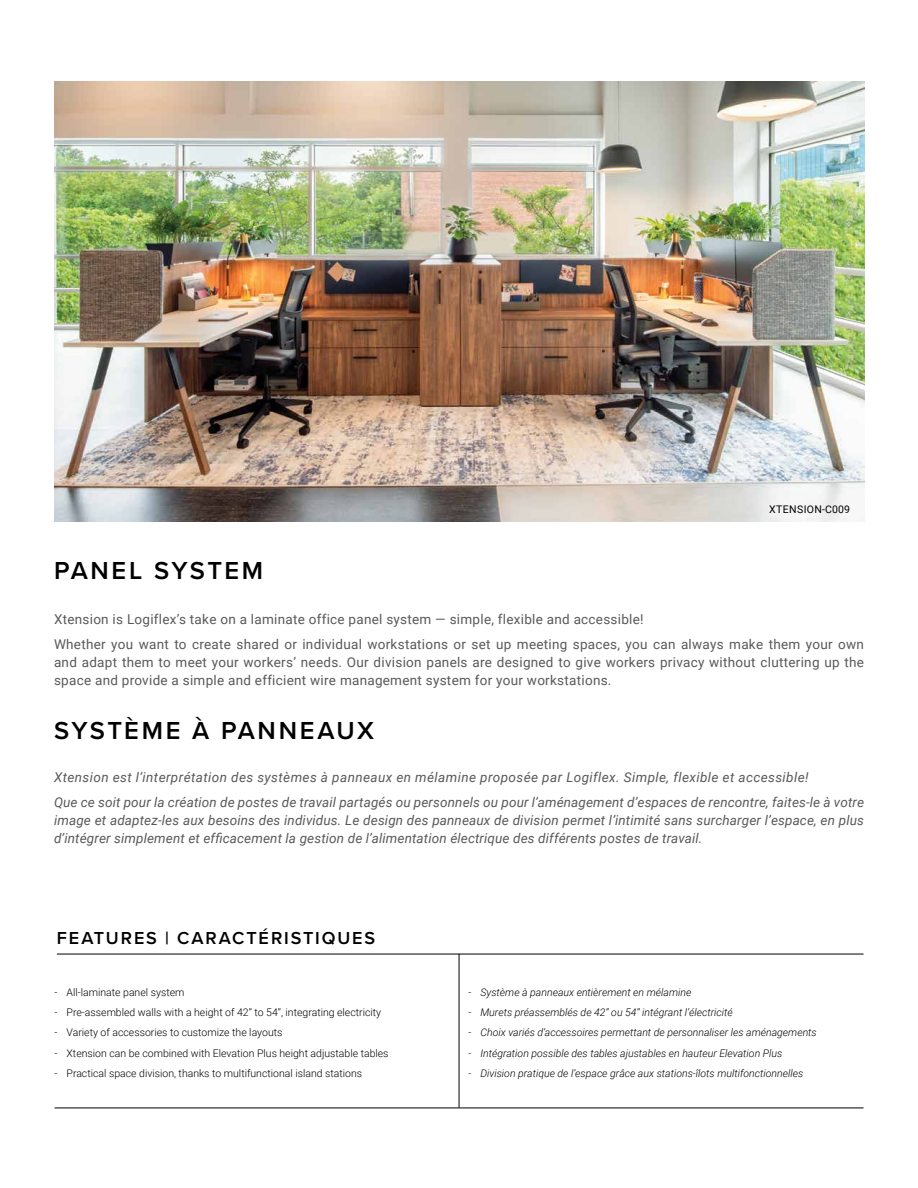
<style>
.page{position:relative;width:918px;height:1188px;background:#fff}
.page>*{position:absolute;margin:0;border:0;box-sizing:border-box;transform-origin:0 0}
.t1{font:600 25.5px "Proxima Nova";letter-spacing:.1em;color:#000}
.t2{font:600 18px "Proxima Nova";letter-spacing:.105em;color:#000}
.t3{font:italic 13.5px/24.8px "Roboto";letter-spacing:.01em;color:#58595b}
.t4{font:13.5px/24.8px "Roboto";letter-spacing:.02em;color:#58595b}
.t5{font:italic 300 10.5px "Roboto";color:#000}
.t6{font:300 10.5px "Roboto";color:#000}
.t7{font:10.5px "Roboto";letter-spacing:.035em;color:#000}
</style>
<div class="page">
<img style="left:54px;top:81px;width:810px;height:440px">
<hr style="left:57px;top:954px;width:807px;height:1px;background:#000">
<hr style="left:459px;top:954px;width:1px;height:154px;background:#000">
<hr style="left:55px;top:1108px;width:404px;height:1px;background:#000">
<hr style="left:459px;top:1108px;width:405px;height:1px;background:#000">
<h1 class="t1" style="left:54px;top:551px;width:211px">PANEL SYSTEM</h1>
<p class="t7" style="left:769px;top:502px;width:82px">XTENSION-C009</p>
<p class="t4" style="left:54px;top:606px;width:812px">Xtension is Logiflex’s take on a laminate office panel system — simple, flexible and accessible!<br>Whether you want to create shared or individual workstations or set up meeting spaces, you can always make them your own</p>
<p class="t4" style="left:54px;top:652px;width:812px;line-height:18px">and adapt them to meet your workers’ needs. Our division panels are designed to give workers privacy without cluttering up the space and provide a simple and efficient wire management system for your workstations.</p>
<h1 class="t1" style="left:54px;top:711px;width:322px">SYSTÈME À PANNEAUX</h1>
<p class="t3" style="left:54px;top:764px;width:812px">Xtension est l’interprétation des systèmes à panneaux en mélamine proposée par Logiflex. Simple, flexible et accessible!<br>Que ce soit pour la création de postes de travail partagés ou personnels ou pour l’aménagement d’espaces de rencontre, faites-le à votre</p>
<p class="t3" style="left:54px;top:810px;width:812px;line-height:18px">image et adaptez-les aux besoins des individus. Le design des panneaux de division permet l’intimité sans surcharger l’espace, en plus d’intégrer simplement et efficacement la gestion de l’alimentation électrique des différents postes de travail.</p>
<h2 class="t2" style="left:57px;top:924px;width:320px">FEATURES | CARACTÉRISTIQUES</h2>
<p class="t6" style="left:55px;top:985px;width:131px">- All-laminate panel system</p>
<p class="t6" style="left:55px;top:1005px;width:328px">- Pre-assembled walls with a height of 42’’ to 54’’, integrating electricity</p>
<p class="t6" style="left:55px;top:1025px;width:230px">- Variety of accessories to customize the layouts</p>
<p class="t6" style="left:55px;top:1046px;width:336px">- Xtension can be combined with Elevation Plus height adjustable tables</p>
<p class="t6" style="left:55px;top:1066px;width:309px">- Practical space division, thanks to multifunctional island stations</p>
<p class="t5" style="left:468px;top:985px;width:224px">- Système à panneaux entièrement en mélamine</p>
<p class="t5" style="left:468px;top:1005px;width:266px">- Murets préassemblés de 42’’ ou 54’’ intégrant l’électricité</p>
<p class="t5" style="left:468px;top:1025px;width:350px">- Choix variés d’accessoires permettant de personnaliser les aménagements</p>
<p class="t5" style="left:468px;top:1046px;width:315px">- Intégration possible des tables ajustables en hauteur Elevation Plus</p>
<p class="t5" style="left:468px;top:1066px;width:336px">- Division pratique de l’espace grâce aux stations-îlots multifonctionnelles</p>
</div>
